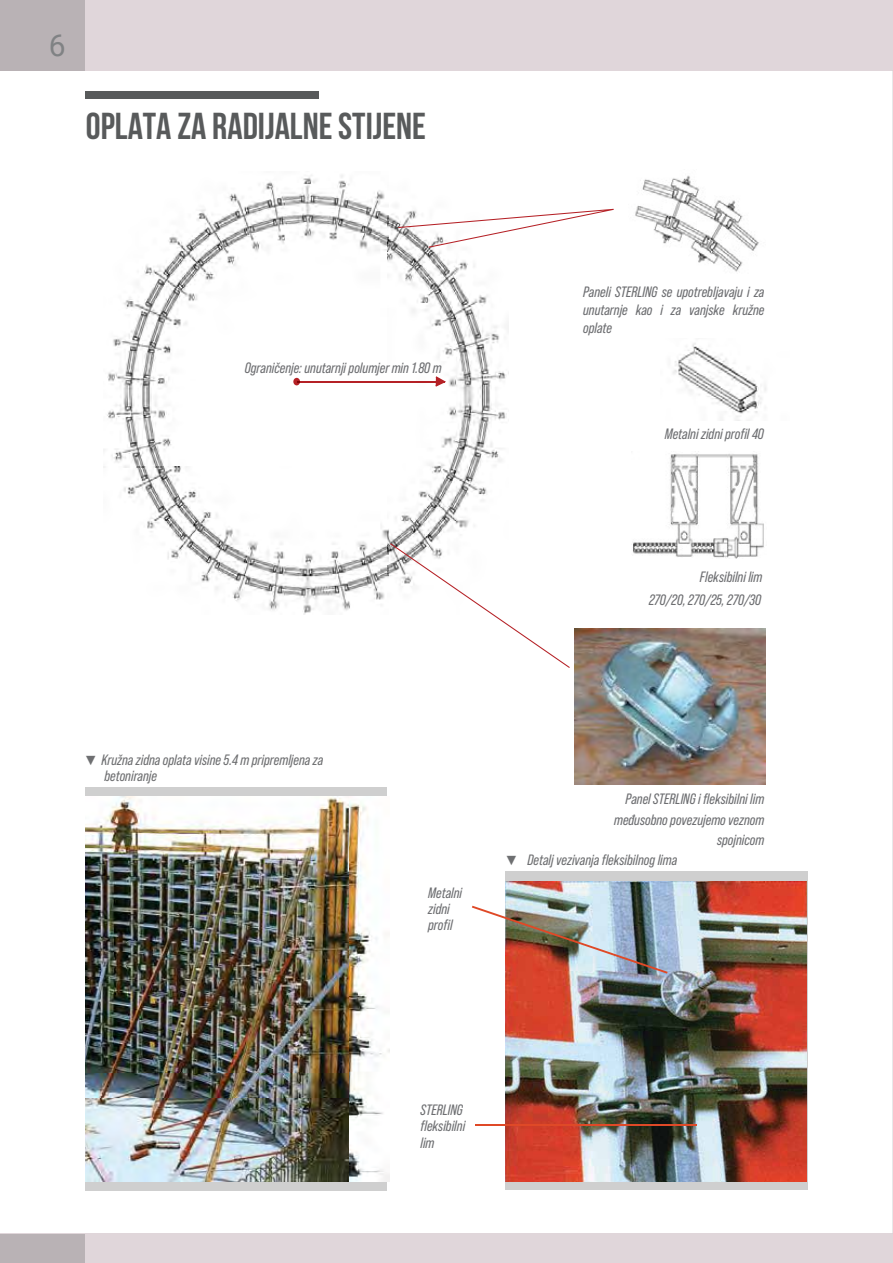
<style>
.page{position:relative;width:893px;height:1263px;background:#fff}
.page>*{position:absolute;margin:0;border:0;box-sizing:border-box;transform-origin:0 0}
.t1{font:700 37.5px "Bebas Neue";color:#585a5b}
.t2{font:30px "Roboto";color:#808284}
.t3{font:italic 15px/16.2px "Bebas Neue Pro";color:#6d6e71;text-align:right}
.t4{font:italic 15px/16.6px "Bebas Neue Pro";color:#6e6f71}
.s1{font-family:"Arial";font-size:13.5px}
</style>
<div class="page">
<div style="left:505px;top:871px;width:302px;height:319px;background:#cfcfcf"></div>
<img style="left:505px;top:881px;width:301px;height:300px">
<div style="left:85px;top:787px;width:302px;height:403px;background:#cfcfcf"></div>
<img style="left:85px;top:796px;width:304px;height:385px">
<img style="left:472px;top:906px;width:196px;height:68px">
<hr style="left:475px;top:1124px;width:221px;height:2px;background:#df4927">
<img style="left:575px;top:628px;width:191px;height:156px">
<img style="left:104px;top:175px;width:405px;height:440px">
<hr style="left:297px;top:381px;width:148px;height:1px;background:#b52126">
<svg style="left:293px;top:378px;width:7px;height:7px"></svg>
<svg style="left:435px;top:376px;width:11px;height:11px"></svg>
<img style="left:633px;top:451px;width:131px;height:107px">
<svg style="left:390px;top:543px;width:180px;height:125px"></svg>
<img style="left:635px;top:175px;width:124px;height:97px">
<img style="left:673px;top:343px;width:93px;height:78px">
<svg style="left:398px;top:209px;width:216px;height:39px"></svg>
<div style="left:0;top:0;width:893px;height:70px;background:#e0d6da"></div>
<div style="left:0;top:1234px;width:893px;height:29px;background:#e0d6da"></div>
<hr style="left:892px;top:70px;width:1px;height:1164px;background:#d2d3d4">
<div style="left:0;top:0;width:85px;height:70px;background:#b9b2b5"></div>
<div style="left:0;top:1234px;width:85px;height:29px;background:#b9b2b5"></div>
<div style="left:85px;top:91px;width:234px;height:8px;background:#585a5b"></div>
<h2 class="t2" style="left:49px;top:24px;width:18px">6</h2>
<h1 class="t1" style="left:86px;top:105px;width:342px">OPLATA ZA RADIJALNE STIJENE</h1>
<p class="t3" style="left:245px;top:359px;width:198px">Ograničenje: unutarnji polumjer min 1.80 m</p>
<p class="t3" style="left:583px;top:283px;width:183px;line-height:18px;text-align:justify">Paneli STERLING se upotrebljavaju i za unutarnje kao i za vanjske kružne oplate</p>
<p class="t3" style="left:665px;top:426px;width:101px">Metalni zidni profil 40</p>
<p class="t3" style="left:649px;top:565px;width:115px;line-height:23.5px">Fleksibilni lim<br>270/20, 270/25, 270/30</p>
<p class="t4" style="left:104px;top:751px;width:220px;text-indent:-20px"><span class="s1">▼</span> Kružna zidna oplata visine 5.4 m pripremljena za betoniranje</p>
<p class="t3" style="left:428px;top:885px;width:35px;text-align:left">Metalni zidni profil</p>
<p class="t3" style="left:614px;top:789px;width:152px;line-height:20.4px">Panel STERLING i fleksibilni lim međusobno povezujemo veznom spojnicom</p>
<p class="t4" style="left:505px;top:852px;width:174px"><span class="s1">▼</span> Detalj vezivanja fleksibilnog lima</p>
<p class="t3" style="left:420px;top:1102px;width:46px;text-align:left">STERLING fleksibilni lim</p>
</div>
